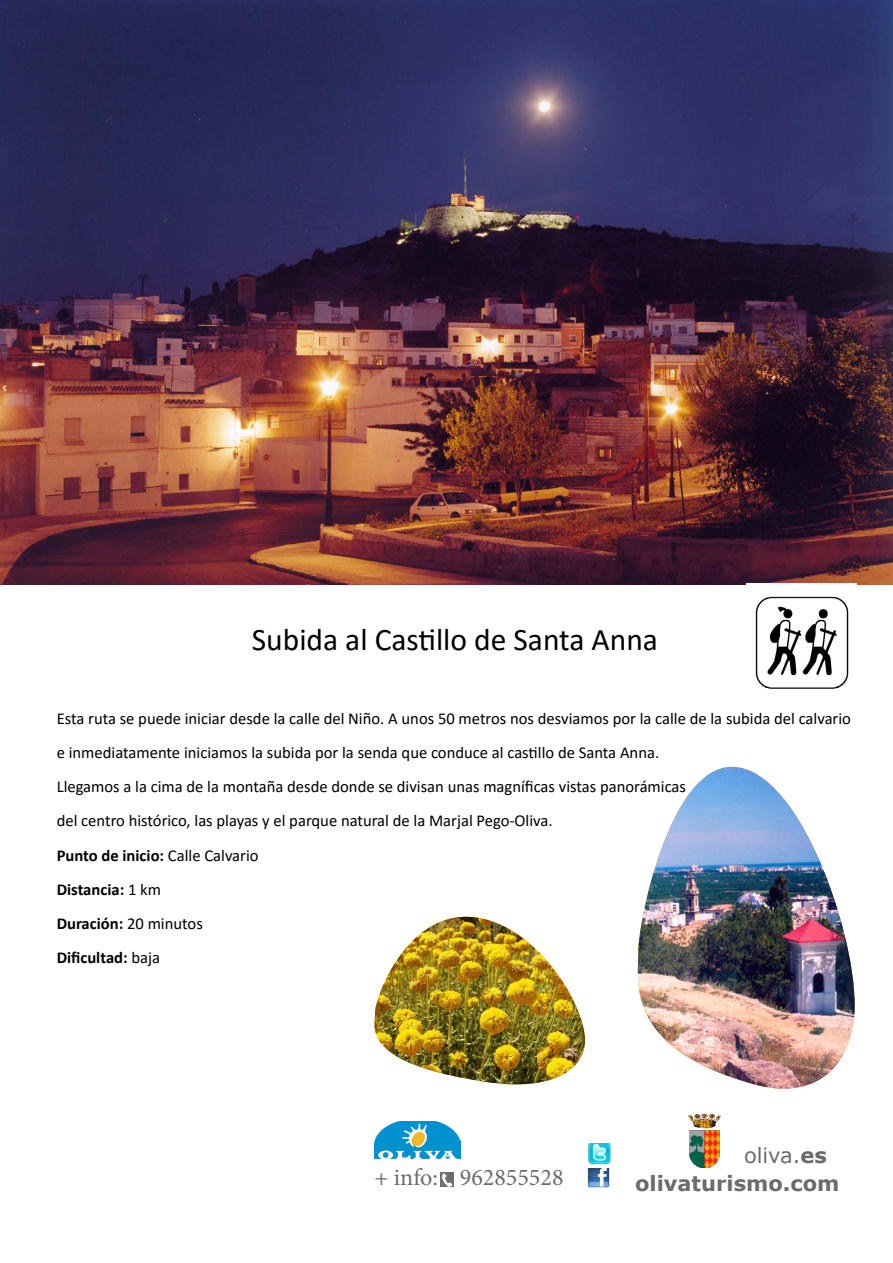
<style>
.page{position:relative;width:893px;height:1263px;background:#fff}
.page>*{position:absolute;margin:0;border:0;box-sizing:border-box;transform-origin:0 0}
.t1{font:31.5px "Calibri";color:#000}
.t2{font:24px "Minion Pro";color:#6d6a6a}
.t3{font:700 21px "Verdana";color:#6d6a6a}
.t4{font:21px "Verdana";color:#6d6a6a}
.t5{font:16.65px/34.2px "Calibri";color:#000}
.s1{font-weight:700}
</style>
<div class="page">
<img style="left:374px;top:1121px;width:87px;height:37px">
<img style="left:689px;top:1114px;width:32px;height:53px">
<img style="left:588px;top:1169px;width:21px;height:18px">
<img style="left:587px;top:1143px;width:23px;height:21px">
<svg style="left:440px;top:1173px;width:13px;height:13px"></svg>
<img style="left:0;top:0;width:893px;height:585px">
<img style="left:374px;top:917px;width:211px;height:168px">
<img style="left:637px;top:767px;width:218px;height:322px">
<img style="left:746px;top:584px;width:110px;height:105px">
<h1 class="t1" style="left:252px;top:617px;width:408px">Subida al Castillo de Santa Anna</h1>
<p class="t5" style="left:57px;top:701px;width:796px">Esta ruta se puede iniciar desde la calle del Niño. A unos 50 metros nos desviamos por la calle de la subida del calvario e inmediatamente iniciamos la subida por la senda que conduce al castillo de Santa Anna.<br>Llegamos a la cima de la montaña desde donde se divisan unas magníficas vistas panorámicas<br>del centro histórico, las playas y el parque natural de la Marjal Pego-Oliva.<br><span class="s1">Punto de inicio:</span> Calle Calvario<br><span class="s1">Distancia:</span> 1 km<br><span class="s1">Duración:</span> 20 minutos<br><span class="s1">Dificultad:</span> baja</p>
<h2 class="t2" style="left:374px;top:1162px;width:190px">+ info: 962855528</h2>
<p class="t4" style="left:744px;top:1141px;width:84px">oliva.<span class="s1">es</span></p>
<p class="t3" style="left:635px;top:1168px;width:206px">olivaturismo.com</p>
</div>
